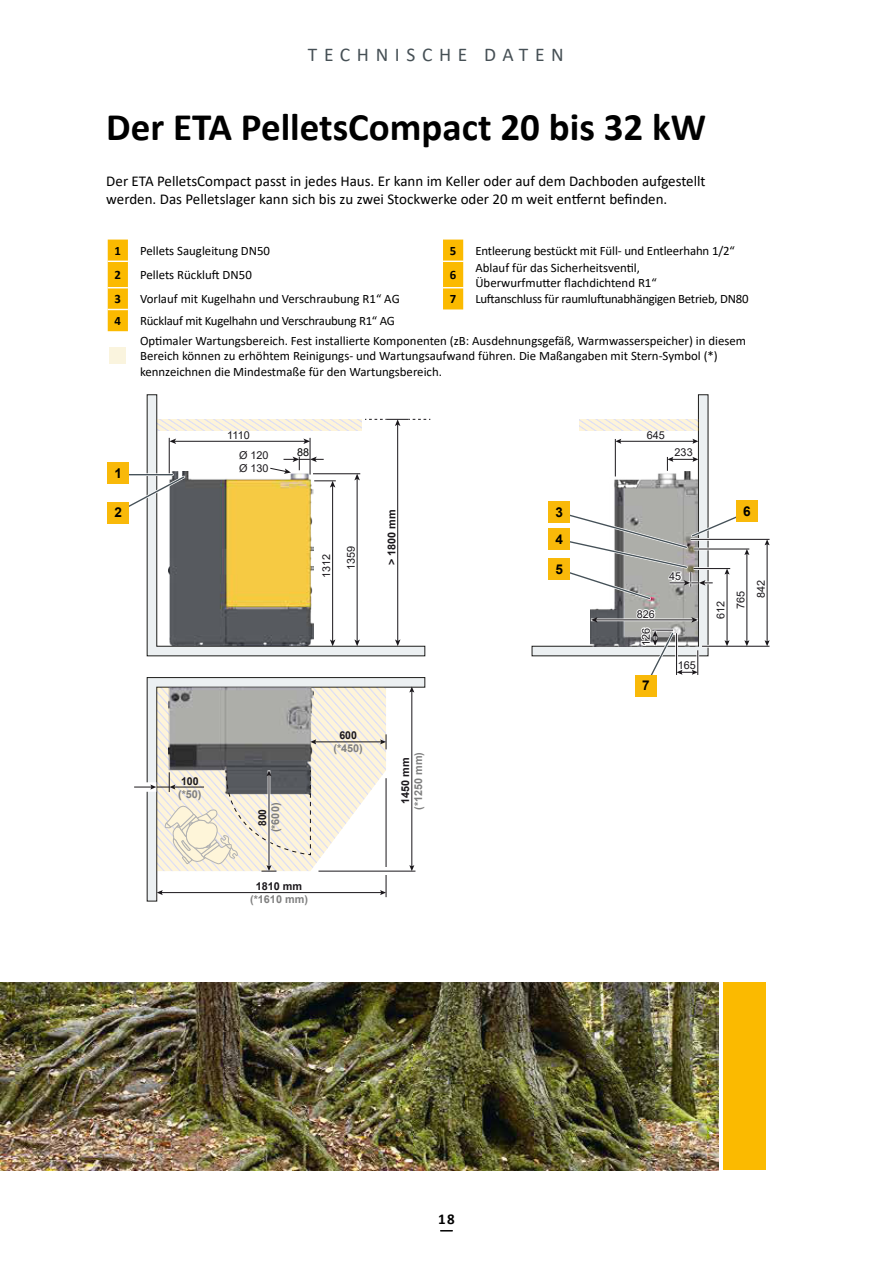
<style>
.page{position:relative;width:893px;height:1263px;background:#fff}
.page>*{position:absolute;margin:0;border:0;box-sizing:border-box;transform-origin:0 0}
.t1{font:700 39px "Calibri";color:#000}
.t2{font:19.5px "Calibri";letter-spacing:.34em;color:#465055}
.t3{font:15px/18px "Calibri";color:#000}
.t4{font:700 15px "Calibri";color:#000}
.t5{font:700 13.5px "Arial";color:#000}
.t6{font:12.9px/15.5px "Calibri";color:#000}
.t7{font:12.9px "Calibri";letter-spacing:-.02em;color:#000}
.t8{font:700 12.9px "Calibri";color:#000}
.t9{font:10.8px/19.8px "Arial";color:#1a171b}
.t10{font:700 10.8px "Arial";color:#808080}
.t11{font:700 10.8px "Arial";color:#1a171b}
.t12{font:700 10.8px "Arial";color:#1a171b;scale:.94 1}
.t13{font:10.8px "Arial";color:#000}
</style>
<div class="page">
<div style="left:723px;top:982px;width:42px;height:188px;background:#fbba00"></div>
<img style="left:0;top:982px;width:719px;height:188px">
<svg style="left:108px;top:240px;width:355px;height:91px"></svg>
<hr style="left:128px;top:309px;width:315px;height:1px;background:#fff">
<svg style="left:146px;top:394px;width:279px;height:262px"></svg>
<svg style="left:531px;top:394px;width:178px;height:262px"></svg>
<svg style="left:146px;top:677px;width:279px;height:225px"></svg>
<svg style="left:157px;top:419px;width:204px;height:12px;background:#f5eedf"></svg>
<svg style="left:579px;top:419px;width:119px;height:12px"></svg>
<img style="left:168px;top:471px;width:145px;height:175px">
<img style="left:591px;top:471px;width:106px;height:38px">
<hr style="left:310px;top:438px;width:1px;height:37px;background:#1a171b">
<hr style="left:174px;top:441px;width:131px;height:1px;background:#1a171b">
<svg style="left:303px;top:438px;width:7px;height:6px"></svg>
<svg style="left:170px;top:438px;width:6px;height:6px"></svg>
<svg style="left:667px;top:457px;width:31px;height:14px"></svg>
<hr style="left:386px;top:778px;width:1px;height:119px;background:#1a171b">
<hr style="left:614px;top:439px;width:3px;height:37px;background:#fff">
<hr style="left:615px;top:439px;width:1px;height:37px;background:#1a171b">
<hr style="left:702px;top:646px;width:67px;height:1px;background:#1a171b">
<hr style="left:691px;top:539px;width:78px;height:1px;background:#1a171b">
<hr style="left:411px;top:690px;width:1px;height:177px;background:#1a171b">
<svg style="left:409px;top:865px;width:5px;height:6px"></svg>
<svg style="left:409px;top:686px;width:5px;height:6px"></svg>
<hr style="left:161px;top:892px;width:221px;height:1px;background:#1a171b">
<svg style="left:380px;top:890px;width:6px;height:5px"></svg>
<svg style="left:157px;top:890px;width:6px;height:5px"></svg>
<svg style="left:269px;top:457px;width:55px;height:17px"></svg>
<hr style="left:313px;top:473px;width:47px;height:2px;background:#fff">
<hr style="left:313px;top:473px;width:47px;height:1px;background:#1a171b">
<hr style="left:397px;top:424px;width:1px;height:217px;background:#1a171b">
<svg style="left:395px;top:639px;width:5px;height:7px"></svg>
<hr style="left:169px;top:438px;width:1px;height:38px;background:#1a171b">
<hr style="left:332px;top:486px;width:1px;height:155px;background:#1a171b">
<svg style="left:314px;top:480px;width:22px;height:8px"></svg>
<svg style="left:330px;top:639px;width:5px;height:7px"></svg>
<hr style="left:357px;top:478px;width:1px;height:163px;background:#1a171b">
<svg style="left:354px;top:474px;width:6px;height:6px"></svg>
<svg style="left:354px;top:639px;width:6px;height:7px"></svg>
<hr style="left:767px;top:543px;width:1px;height:99px;background:#1a171b">
<svg style="left:765px;top:539px;width:5px;height:6px"></svg>
<svg style="left:765px;top:640px;width:5px;height:6px"></svg>
<hr style="left:619px;top:441px;width:75px;height:1px;background:#1a171b">
<svg style="left:692px;top:439px;width:6px;height:5px"></svg>
<svg style="left:615px;top:439px;width:6px;height:5px"></svg>
<svg style="left:365px;top:419px;width:65px;height:7px"></svg>
<svg style="left:134px;top:687px;width:253px;height:185px"></svg>
<svg style="left:382px;top:867px;width:8px;height:8px"></svg>
<hr style="left:318px;top:871px;width:97px;height:1px;background:#1a171b">
<svg style="left:556px;top:509px;width:195px;height:182px"></svg>
<svg style="left:129px;top:473px;width:59px;height:42px"></svg>
<div style="left:549px;top:529px;width:21px;height:21px;background:#f9b909"></div>
<div style="left:108px;top:463px;width:21px;height:21px;background:#f9b909"></div>
<div style="left:549px;top:559px;width:21px;height:21px;background:#f9b909"></div>
<div style="left:736px;top:501px;width:21px;height:21px;background:#f9b909"></div>
<div style="left:635px;top:675px;width:21px;height:21px;background:#f9b909"></div>
<div style="left:108px;top:502px;width:21px;height:21px;background:#f9b909"></div>
<div style="left:549px;top:502px;width:21px;height:21px;background:#f9b909"></div>
<h2 class="t2" style="left:308px;top:48px;width:257px">TECHNISCHE DATEN</h2>
<h1 class="t1" style="left:106px;top:108px;width:601px">Der ETA PelletsCompact 20 bis 32 kW</h1>
<p class="t3" style="left:106px;top:171px;width:601px">Der ETA PelletsCompact passt in jedes Haus. Er kann im Keller oder auf dem Dachboden aufgestellt werden. Das Pelletslager kann sich bis zu zwei Stockwerke oder 20 m weit entfernt befinden.</p>
<p class="t8" style="left:115px;top:245px;width:8px">1</p>
<p class="t6" style="left:140px;top:243px;width:132px">Pellets Saugleitung DN50</p>
<p class="t8" style="left:450px;top:244px;width:8px">5</p>
<p class="t6" style="left:475px;top:243px;width:261px">Entleerung bestückt mit Füll‑ und Entleerhahn 1/2“</p>
<p class="t8" style="left:115px;top:269px;width:8px">2</p>
<p class="t6" style="left:140px;top:267px;width:113px">Pellets Rückluft DN50</p>
<p class="t8" style="left:450px;top:269px;width:8px">6</p>
<p class="t6" style="left:475px;top:259px;width:183px">Ablauf für das Sicherheitsventil,<br>Überwurfmutter flachdichtend R1“</p>
<p class="t8" style="left:115px;top:293px;width:8px">3</p>
<p class="t6" style="left:140px;top:291px;width:261px">Vorlauf mit Kugelhahn und Verschraubung R1“ AG</p>
<p class="t8" style="left:450px;top:293px;width:8px">7</p>
<p class="t7" style="left:475px;top:290px;width:275px">Luftanschluss für raumluftunabhängigen Betrieb, DN80</p>
<p class="t8" style="left:115px;top:315px;width:8px">4</p>
<p class="t6" style="left:140px;top:311px;width:607px;line-height:19.6px">Rücklauf mit Kugelhahn und Verschraubung R1“ AG<br>Optimaler Wartungsbereich. Fest installierte Komponenten (zB: Ausdehnungsgefäß, Warmwasserspeicher) in diesem</p>
<p class="t6" style="left:140px;top:348px;width:579px">Bereich können zu erhöhtem Reinigungs‑ und Wartungsaufwand führen. Die Maßangaben mit Stern‑Symbol (*) kennzeichnen die Mindestmaße für den Wartungsbereich.</p>
<p class="t5" style="left:115px;top:468px;width:9px">1</p>
<p class="t9" style="left:239px;top:426px;width:31px;text-indent:-12px">1110<br>ÿ 120</p>
<p class="t9" style="left:239px;top:459px;width:31px">ÿ 130</p>
<p class="t13" style="left:297px;top:446px;width:14px">88</p>
<p class="t5" style="left:115px;top:508px;width:9px">2</p>
<p class="t5" style="left:556px;top:507px;width:9px">3</p>
<p class="t11" style="left:388px;top:565px;width:57px;rotate:-90deg">&gt; 1800 mm</p>
<p class="t5" style="left:556px;top:534px;width:9px">4</p>
<p class="t9" style="left:341px;top:570px;width:26px;rotate:-90deg">1359</p>
<p class="t9" style="left:317px;top:578px;width:26px;rotate:-90deg">1312</p>
<p class="t5" style="left:556px;top:564px;width:9px">5</p>
<p class="t11" style="left:181px;top:777px;width:19px">100</p>
<p class="t10" style="left:178px;top:790px;width:25px">(*50)</p>
<p class="t12" style="left:258px;top:826px;width:20px;rotate:-90deg">800</p>
<p class="t10" style="left:271px;top:832px;width:31px;rotate:-90deg">(*600)</p>
<p class="t11" style="left:256px;top:882px;width:48px">1810 mm</p>
<p class="t10" style="left:250px;top:895px;width:59px">(*1610 mm)</p>
<p class="t11" style="left:339px;top:731px;width:19px">600</p>
<p class="t10" style="left:333px;top:744px;width:31px">(*450)</p>
<p class="t11" style="left:401px;top:804px;width:48px;rotate:-90deg">1450 mm</p>
<p class="t10" style="left:414px;top:810px;width:59px;rotate:-90deg">(*1250 mm)</p>
<p class="t9" style="left:647px;top:426px;width:20px">645</p>
<p class="t9" style="left:675px;top:443px;width:20px">233</p>
<p class="t5" style="left:743px;top:506px;width:9px">6</p>
<p class="t9" style="left:637px;top:604px;width:20px">826</p>
<p class="t9" style="left:636px;top:646px;width:20px;rotate:-90deg">126</p>
<p class="t5" style="left:642px;top:680px;width:9px">7</p>
<p class="t9" style="left:669px;top:567px;width:14px">45</p>
<p class="t9" style="left:678px;top:655px;width:20px">165</p>
<p class="t9" style="left:711px;top:609px;width:20px;text-indent:-10px;rotate:-90deg">612<br>765</p>
<p class="t9" style="left:751px;top:598px;width:20px;rotate:-90deg">842</p>
<p class="t4" style="left:438px;top:1212px;width:18px">18</p>
</div>
